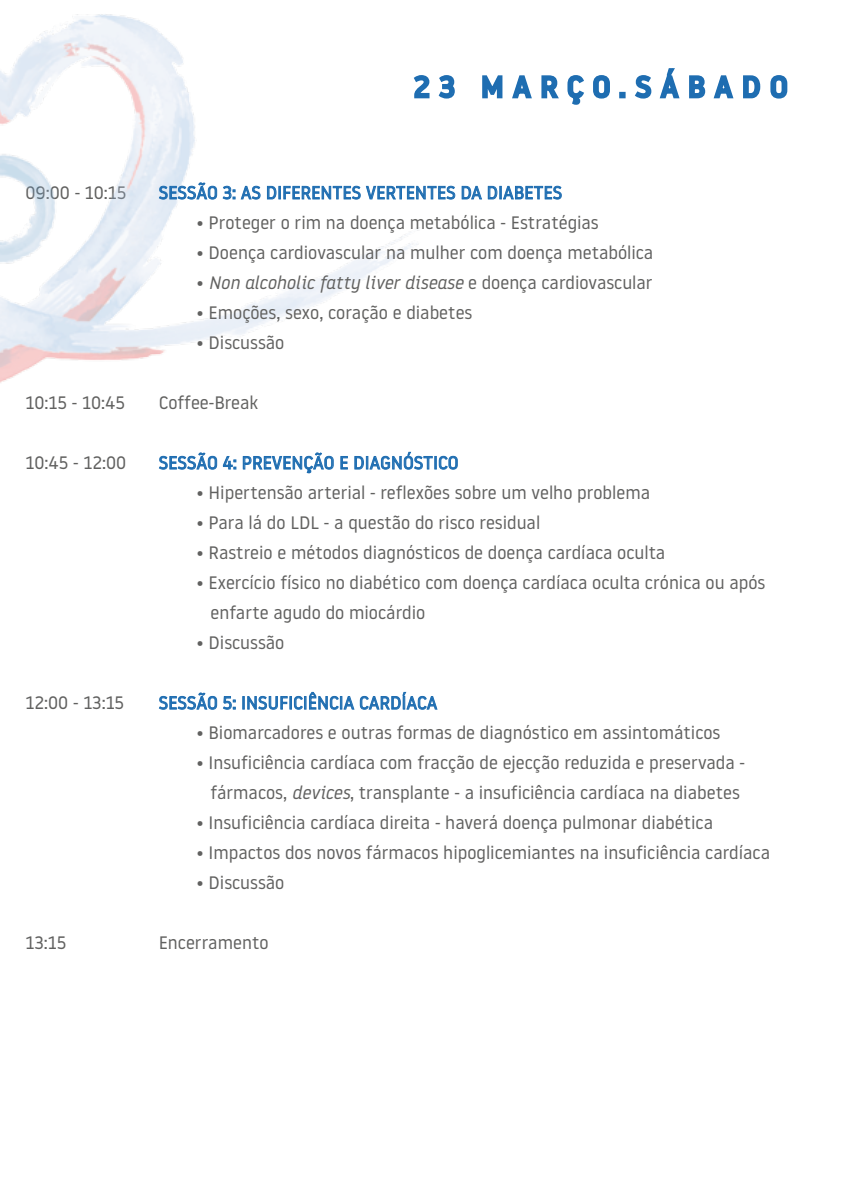
<style>
.page{position:relative;width:842px;height:1191px;background:#fff}
.page>*{position:absolute;margin:0;border:0;box-sizing:border-box;transform-origin:0 0}
.t1{font:500 30px "Noway";letter-spacing:.3em;color:#1e6db1}
.t2{font:18px/30px "Noway";color:#616160}
.t3{font:18px "Noway";color:#1e6db1}
.t4{font:italic 18px "Noway";color:#616160}
.s1{font-style:normal}
.s2{font-style:italic}
</style>
<div class="page">
<svg style="left:482px;top:75px;width:21px;height:24px"></svg>
<svg style="left:512px;top:75px;width:20px;height:24px"></svg>
<svg style="left:541px;top:75px;width:18px;height:24px"></svg>
<svg style="left:567px;top:75px;width:17px;height:30px"></svg>
<svg style="left:593px;top:75px;width:17px;height:24px"></svg>
<div style="left:619px;top:92px;width:7px;height:6px;border:2px solid #1e6db1"></div>
<svg style="left:634px;top:75px;width:18px;height:24px"></svg>
<svg style="left:659px;top:68px;width:21px;height:31px"></svg>
<svg style="left:689px;top:75px;width:17px;height:24px"></svg>
<svg style="left:713px;top:75px;width:21px;height:24px"></svg>
<svg style="left:743px;top:75px;width:18px;height:24px"></svg>
<svg style="left:770px;top:75px;width:18px;height:24px"></svg>
<img style="left:0;top:14px;width:465px;height:369px">
<svg style="left:159px;top:182px;width:58px;height:18px"></svg>
<svg style="left:223px;top:186px;width:12px;height:14px"></svg>
<svg style="left:241px;top:185px;width:20px;height:15px"></svg>
<svg style="left:267px;top:186px;width:188px;height:15px"></svg>
<svg style="left:462px;top:185px;width:20px;height:14px"></svg>
<svg style="left:488px;top:185px;width:74px;height:15px"></svg>
<svg style="left:159px;top:452px;width:58px;height:18px"></svg>
<svg style="left:223px;top:456px;width:13px;height:13px"></svg>
<svg style="left:243px;top:452px;width:91px;height:21px"></svg>
<svg style="left:340px;top:456px;width:8px;height:13px"></svg>
<svg style="left:354px;top:452px;width:104px;height:18px"></svg>
<svg style="left:159px;top:692px;width:58px;height:18px"></svg>
<svg style="left:223px;top:696px;width:13px;height:14px"></svg>
<svg style="left:242px;top:691px;width:112px;height:19px"></svg>
<svg style="left:360px;top:692px;width:78px;height:18px"></svg>
<h1 class="t1" style="left:414px;top:66px;width:376px">23 MARÇO.SÁBADO</h1>
<p class="t2" style="left:26px;top:177px;width:102px">09:00 - 10:15</p>
<p class="t3" style="left:159px;top:180px;width:405px">SESSÃO 3: AS DIFERENTES VERTENTES DA DIABETES</p>
<p class="t2" style="left:196px;top:207px;width:404px">• Proteger o rim na doença metabólica - Estratégias</p>
<p class="t2" style="left:196px;top:237px;width:458px">• Doença cardiovascular na mulher com doença metabólica</p>
<p class="t4" style="left:196px;top:270px;width:458px"><span class="s1">•</span> Non alcoholic fatty liver disease <span class="s1">e doença cardiovascular</span></p>
<p class="t2" style="left:196px;top:297px;width:277px">• Emoções, sexo, coração e diabetes</p>
<p class="t2" style="left:196px;top:327px;width:90px">• Discussão</p>
<p class="t2" style="left:26px;top:387px;width:101px">10:15 - 10:45</p>
<p class="t2" style="left:159px;top:387px;width:101px">Coffee-Break</p>
<p class="t2" style="left:26px;top:447px;width:102px">10:45 - 12:00</p>
<p class="t3" style="left:159px;top:450px;width:301px">SESSÃO 4: PREVENÇÃO E DIAGNÓSTICO</p>
<p class="t2" style="left:196px;top:477px;width:455px">• Hipertensão arterial - reflexões sobre um velho problema</p>
<p class="t2" style="left:196px;top:507px;width:345px">• Para lá do LDL - a questão do risco residual</p>
<p class="t2" style="left:196px;top:537px;width:470px">• Rastreio e métodos diagnósticos de doença cardíaca oculta</p>
<p class="t2" style="left:211px;top:567px;width:556px;text-indent:-14px">• Exercício físico no diabético com doença cardíaca oculta crónica ou após enfarte agudo do miocárdio</p>
<p class="t2" style="left:196px;top:627px;width:90px">• Discussão</p>
<p class="t2" style="left:26px;top:687px;width:100px">12:00 - 13:15</p>
<p class="t3" style="left:159px;top:690px;width:280px">SESSÃO 5: INSUFICIÊNCIA CARDÍACA</p>
<p class="t2" style="left:196px;top:717px;width:525px">• Biomarcadores e outras formas de diagnóstico em assintomáticos</p>
<p class="t2" style="left:196px;top:747px;width:550px;text-align:center">• Insuficiência cardíaca com fracção de ejecção reduzida e preservada - fármacos, <span class="s2">devices</span>, transplante - a insuficiência cardíaca na diabetes</p>
<p class="t2" style="left:196px;top:807px;width:518px">• Insuficiência cardíaca direita - haverá doença pulmonar diabética</p>
<p class="t2" style="left:196px;top:837px;width:575px">• Impactos dos novos fármacos hipoglicemiantes na insuficiência cardíaca</p>
<p class="t2" style="left:196px;top:867px;width:90px">• Discussão</p>
<p class="t2" style="left:26px;top:927px;width:42px">13:15</p>
<p class="t2" style="left:159px;top:927px;width:111px">Encerramento</p>
</div>
